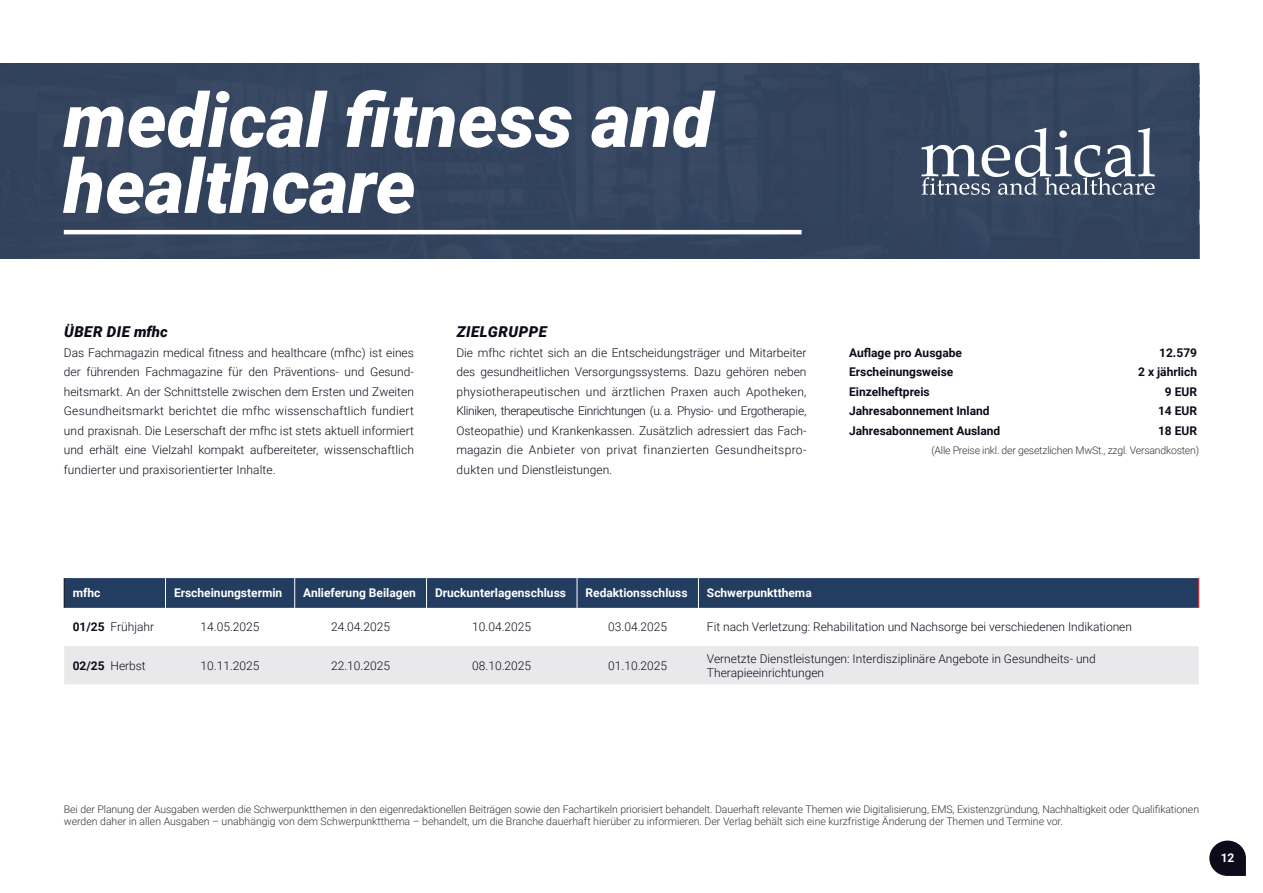
<style>
.page{position:relative;width:1263px;height:893px;background:#fff}
.page>*{position:absolute;margin:0;border:0;box-sizing:border-box;transform-origin:0 0}
.t1{font:italic 900 75px/66px "Roboto";color:#fff}
.t2{font:italic 900 15px "Roboto";letter-spacing:.035em;color:#0d0b19}
.t3{font:300 12px/19.5px "Roboto";color:#0d0b19;text-align:justify}
.t4{font:700 12px "Roboto";color:#0d0b19}
.t5{font:700 12px "Roboto";color:#fff}
.t6{font:300 10.5px/12.6px "Roboto";letter-spacing:-.01em;color:#32303b}
.s1{font-weight:700}
</style>
<div class="page">
<svg style="left:1209px;top:841px;width:37px;height:35px"></svg>
<div style="left:0;top:64px;width:1199px;height:195px;background:#34445f"></div>
<div style="left:65px;top:578px;width:1133px;height:30px;background:#223d60"></div>
<div style="left:64px;top:646px;width:1135px;height:38px;background:#e9e9eb"></div>
<hr style="left:165px;top:578px;width:1px;height:30px;background:#fff">
<hr style="left:294px;top:578px;width:1px;height:30px;background:#fff">
<hr style="left:426px;top:578px;width:1px;height:30px;background:#fff">
<hr style="left:577px;top:578px;width:1px;height:30px;background:#fff">
<hr style="left:698px;top:578px;width:1px;height:30px;background:#fff">
<hr style="left:1198px;top:578px;width:1px;height:30px;background:#ee1d23">
<hr style="left:64px;top:578px;width:1px;height:30px;background:#0d0b19">
<svg style="left:921px;top:128px;width:234px;height:67px"></svg>
<hr style="left:64px;top:230px;width:738px;height:4px;background:#fff">
<h1 class="t1" style="left:64px;top:84px;width:651px">medical fitness and healthcare</h1>
<p class="t2" style="left:64px;top:321px;width:105px">ÜBER DIE mfhc</p>
<p class="t3" style="left:64px;top:342px;width:352px">Das Fachmagazin medical fitness and healthcare (mfhc) ist eines der führenden Fachmagazine für den Präventions- und Gesund&shy;heitsmarkt. An der Schnittstelle zwischen dem Ersten und Zweiten Gesundheitsmarkt berichtet die mfhc wissenschaftlich fundiert und praxisnah. Die Leserschaft der mfhc ist stets aktuell informiert und erhält eine Vielzahl kompakt aufbereiteter, wissenschaftlich fundierter und praxisorientierter Inhalte.</p>
<p class="t4" style="left:849px;top:344px;width:114px">Auflage pro Ausgabe</p>
<p class="t4" style="left:1159px;top:344px;width:39px">12.579</p>
<p class="t2" style="left:457px;top:321px;width:92px">ZIELGRUPPE</p>
<p class="t3" style="left:456px;top:342px;width:352px">Die mfhc richtet sich an die Entscheidungsträger und Mitarbeiter des gesundheitlichen Versorgungssystems. Dazu gehören neben physiotherapeutischen und ärztlichen Praxen auch Apotheken, Kliniken, therapeutische Einrichtungen (u. a. Physio- und Ergotherapie, Osteopathie) und Krankenkassen. Zusätzlich adressiert das Fach&shy;magazin die Anbieter von privat finanzierten Gesundheitspro&shy;dukten und Dienstleistungen.</p>
<p class="t4" style="left:849px;top:364px;width:106px">Erscheinungsweise</p>
<p class="t4" style="left:1138px;top:364px;width:60px">2 x jährlich</p>
<p class="t4" style="left:849px;top:383px;width:82px">Einzelheftpreis</p>
<p class="t4" style="left:1165px;top:383px;width:34px">9 EUR</p>
<p class="t4" style="left:849px;top:403px;width:142px">Jahresabonnement Inland</p>
<p class="t4" style="left:1158px;top:403px;width:41px">14 EUR</p>
<p class="t4" style="left:849px;top:422px;width:153px">Jahresabonnement Ausland</p>
<p class="t4" style="left:1158px;top:422px;width:41px">18 EUR</p>
<p class="t6" style="left:931px;top:444px;width:269px">(Alle Preise inkl. der gesetzlichen MwSt., zzgl. Versandkosten)</p>
<p class="t5" style="left:73px;top:585px;width:29px">mfhc</p>
<p class="t5" style="left:174px;top:585px;width:110px">Erscheinungstermin</p>
<p class="t5" style="left:303px;top:585px;width:114px">Anlieferung Beilagen</p>
<p class="t5" style="left:435px;top:585px;width:132px">Druckunterlagenschluss</p>
<p class="t5" style="left:586px;top:585px;width:104px">Redaktionsschluss</p>
<p class="t5" style="left:707px;top:585px;width:106px">Schwerpunktthema</p>
<p class="t3" style="left:73px;top:617px;width:83px"><span class="s1">01/25</span> Frühjahr</p>
<p class="t3" style="left:201px;top:617px;width:60px">14.05.2025</p>
<p class="t3" style="left:331px;top:617px;width:60px">24.04.2025</p>
<p class="t3" style="left:472px;top:617px;width:60px">10.04.2025</p>
<p class="t3" style="left:608px;top:617px;width:60px">03.04.2025</p>
<p class="t3" style="left:707px;top:617px;width:427px">Fit nach Verletzung: Rehabilitation und Nachsorge bei verschiedenen Indikationen</p>
<p class="t3" style="left:73px;top:655px;width:75px"><span class="s1">02/25</span> Herbst</p>
<p class="t3" style="left:201px;top:655px;width:60px">10.11.2025</p>
<p class="t3" style="left:331px;top:655px;width:60px">22.10.2025</p>
<p class="t3" style="left:472px;top:655px;width:60px">08.10.2025</p>
<p class="t3" style="left:608px;top:655px;width:60px">01.10.2025</p>
<p class="t3" style="left:707px;top:651px;width:390px;line-height:14.4px">Vernetzte Dienstleistungen: Interdisziplinäre Angebote in Gesundheits- und<br>Therapieeinrichtungen</p>
<p class="t6" style="left:64px;top:802px;width:1137px">Bei der Planung der Ausgaben werden die Schwerpunktthemen in den eigenredaktionellen Beiträgen sowie den Fachartikeln priorisiert behandelt. Dauerhaft relevante Themen wie Digitalisierung, EMS, Existenzgründung, Nachhaltigkeit oder Qualifikationen werden daher in allen Ausgaben – unabhängig von dem Schwerpunktthema – behandelt, um die Branche dauerhaft hierüber zu informieren. Der Verlag behält sich eine kurzfristige Änderung der Themen und Termine vor.</p>
<p class="t5" style="left:1221px;top:850px;width:15px">12</p>
</div>
